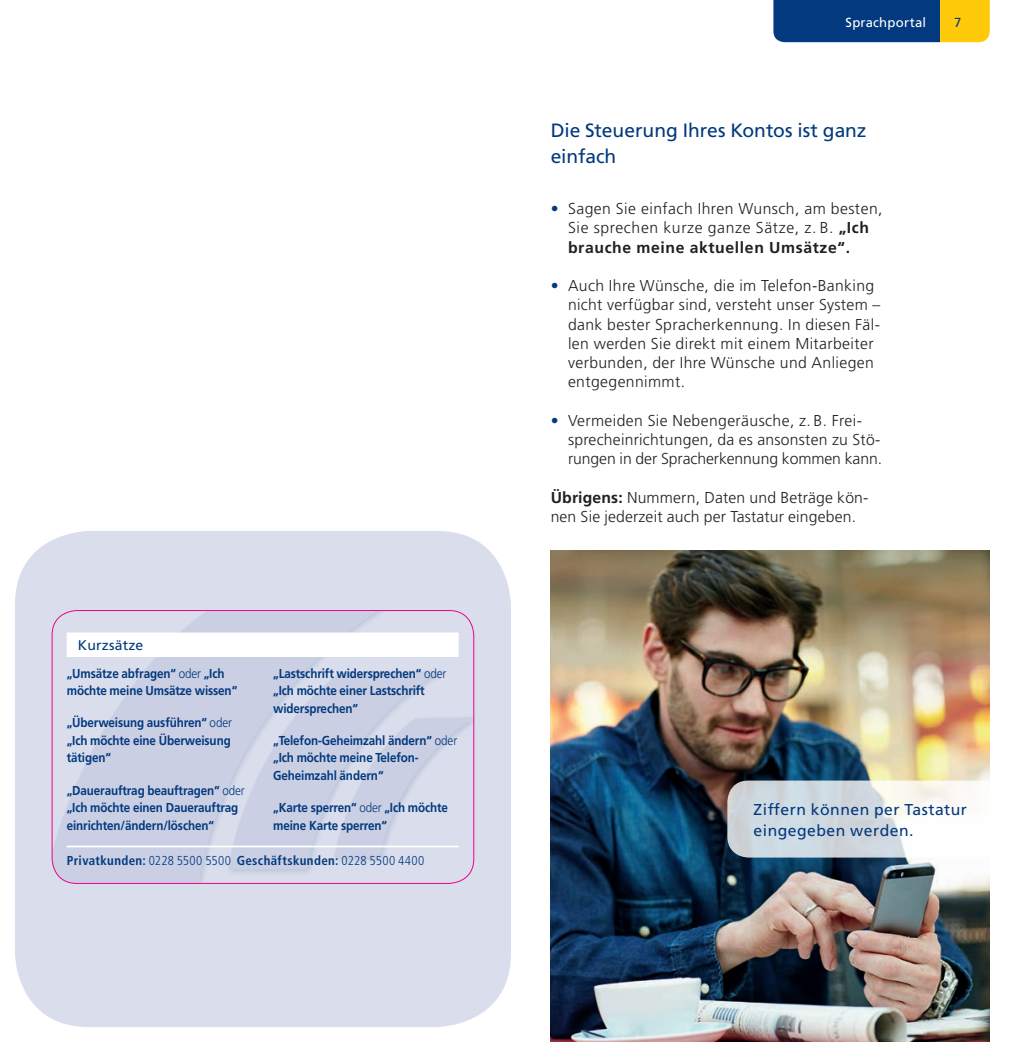
<style>
.page{position:relative;width:1022px;height:1042px;background:#fff}
.page>*{position:absolute;margin:0;border:0;box-sizing:border-box;transform-origin:0 0}
.t1{font:19.25px/26.2px "Frutiger LT Std";letter-spacing:-.005em;color:#03397e}
.t2{font:300 15.75px/19.2px "Frutiger LT Std";letter-spacing:.025em;color:#231f20}
.t3{font:15.75px/21px "Frutiger LT Std";letter-spacing:.03em;color:#03397e}
.t4{font:14px "Frutiger LT Std";letter-spacing:.015em;color:#03397e}
.t5{font:13.12px "Frutiger LT Std";letter-spacing:.02em;color:#fff}
.t6{font:13.12px "Frutiger LT Std";color:#03397e}
.t7{font:700 12.95px/17.5px "Frutiger LT Std";letter-spacing:-.01em;color:#03397e;scale:.9 1}
.t8{font:700 condensed 12.95px "Frutiger LT Std";letter-spacing:.025em;color:#03397e}
.s1{font-weight:300}
.s2{color:#03397e}
.s3{font-weight:700}
</style>
<div class="page">
<svg style="left:773px;top:0;width:217px;height:42px;background:#3d5b64"></svg>
<div style="left:15px;top:531px;width:496px;height:496px;background:#dadeec;border-radius:74px"></div>
<svg style="left:52px;top:610px;width:329px;height:273px;fill:#cacfe3"></svg>
<svg style="left:228px;top:671px;width:246px;height:198px"></svg>
<div style="left:52px;top:610px;width:422px;height:273px;border:1px solid #ed028c;border-radius:25px"></div>
<img style="left:551px;top:551px;width:439px;height:491px">
<svg style="left:727px;top:780px;width:263px;height:77px"></svg>
<div style="left:67px;top:632px;width:392px;height:25px;background:#fff"></div>
<hr style="left:67px;top:845px;width:392px;height:2px;background:#fff">
<p class="t4" style="left:78px;top:636px;width:67px">Kurzsätze</p>
<p class="t7" style="left:67px;top:664px;width:191px">„Umsätze abfragen“ <span class="s1">oder</span> „Ich möchte meine Umsätze wissen“</p>
<p class="t7" style="left:67px;top:714px;width:185px;text-align:justify">„Überweisung ausführen“ <span class="s1">oder </span>„Ich möchte eine Überweisung tätigen“</p>
<p class="t7" style="left:67px;top:781px;width:199px">„Dauerauftrag beauftragen“ <span class="s1">oder </span>„Ich möchte einen Dauerauftrag einrichten/ändern/löschen“</p>
<p class="t7" style="left:273px;top:664px;width:194px">„Lastschrift widersprechen“ <span class="s1">oder </span>„Ich möchte einer Lastschrift widersprechen“</p>
<p class="t7" style="left:273px;top:732px;width:206px">„Telefon-Geheimzahl ändern“ <span class="s1">oder </span>„Ich möchte meine Telefon-<br>Geheimzahl ändern“</p>
<p class="t7" style="left:273px;top:799px;width:196px">„Karte sperren“ <span class="s1">oder</span> „Ich möchte meine Karte sperren“</p>
<p class="t8" style="left:67px;top:852px;width:359px">Privatkunden: <span class="s1">0228 5500 5500</span> Geschäftskunden: <span class="s1">0228 5500 4400</span></p>
<p class="t5" style="left:845px;top:15px;width:82px">Sprachportal</p>
<p class="t6" style="left:954px;top:15px;width:9px">7</p>
<p class="t1" style="left:551px;top:117px;width:317px">Die Steuerung Ihres Kontos ist ganz einfach</p>
<p class="t2" style="left:568px;top:199px;width:316px;text-indent:-17px"><span class="s2">•</span> Sagen Sie einfach Ihren Wunsch, am besten,<br>Sie sprechen kurze ganze Sätze, z. B. <span class="s3">„Ich brauche meine aktuellen Umsätze“.</span></p>
<p class="t2" style="left:568px;top:276px;width:314px;text-indent:-17px"><span class="s2">•</span> Auch Ihre Wünsche, die im Telefon-Banking nicht verfügbar sind, versteht unser System – dank bester Spracherkennung. In diesen Fäl&shy;len werden Sie direkt mit einem Mitarbeiter verbunden, der Ihre Wünsche und Anliegen entgegennimmt.</p>
<p class="t2" style="left:568px;top:411px;width:316px;text-indent:-17px"><span class="s2">•</span> Vermeiden Sie Nebengeräusche, z. B. Frei&shy;sprecheinrichtungen, da es ansonsten zu Stö&shy;rungen in der Spracherkennung kommen kann.</p>
<p class="t2" style="left:551px;top:488px;width:319px"><span class="s3">Übrigens:</span> Nummern, Daten und Beträge kön&shy;nen Sie jederzeit auch per Tastatur eingeben.</p>
<p class="t3" style="left:754px;top:799px;width:215px">Ziffern können per Tastatur eingegeben werden.</p>
</div>
